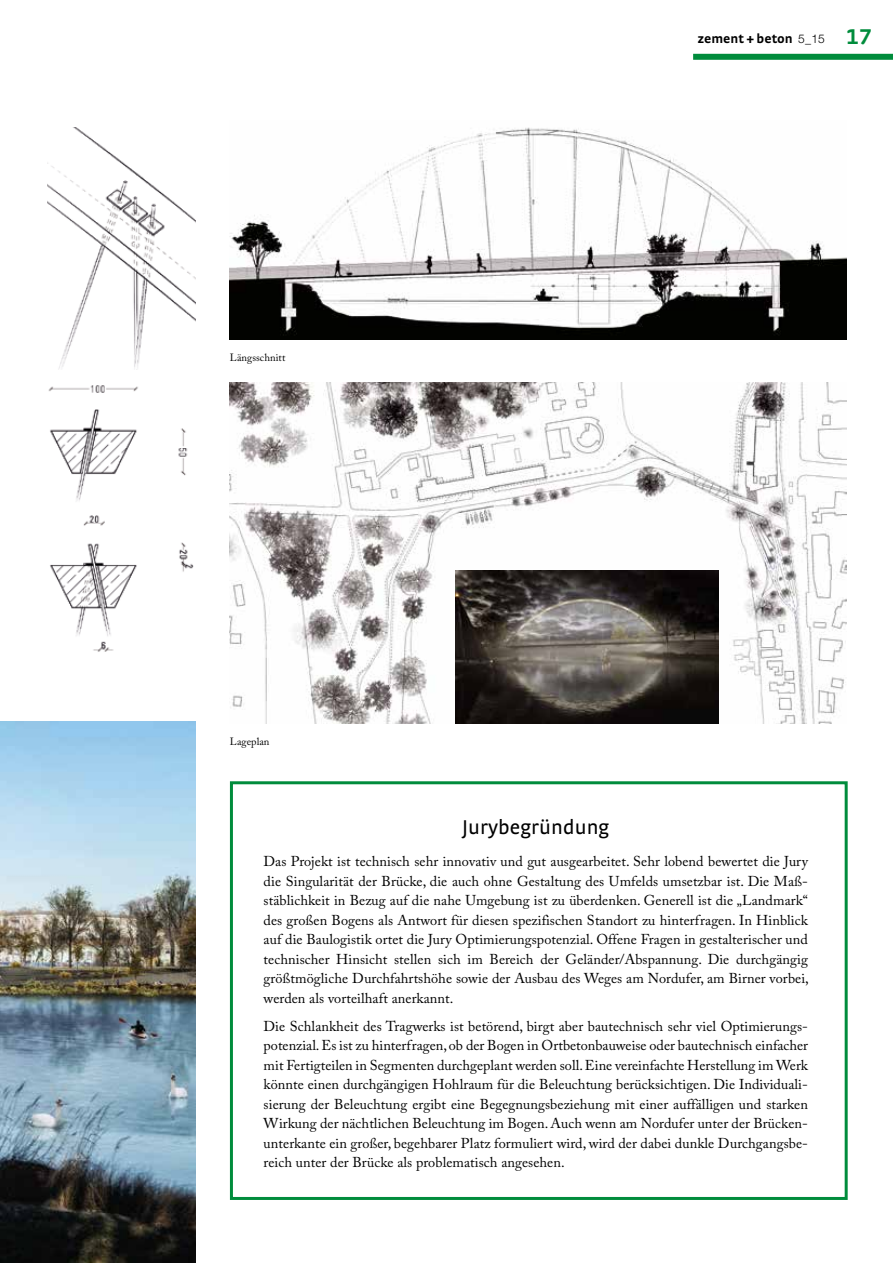
<style>
.page{position:relative;width:893px;height:1263px;background:#fff}
.page>*{position:absolute;margin:0;border:0;box-sizing:border-box;transform-origin:0 0}
.t1{font:21px "Strada TF";letter-spacing:.005em;color:#000}
.t2{font:14.25px/19.5px "Adobe Caslon Pro";letter-spacing:.005em;color:#000;text-align:justify}
.t3{font:700 13.5px "Strada";color:#000}
.t4{font:10.5px "Adobe Caslon Pro";letter-spacing:.005em;color:#000}
.s1{font-family:"Helvetica Neue LT";font-weight:300;font-size:12px}
.s2{font-family:"Strada TF";font-size:22.5px;color:#008c3c}
</style>
<div class="page">
<div style="left:693px;top:54px;width:200px;height:6px;background:#008c3c"></div>
<img style="left:230px;top:127px;width:616px;height:213px">
<img style="left:230px;top:383px;width:616px;height:341px">
<img style="left:0;top:722px;width:196px;height:541px">
<img style="left:47px;top:127px;width:149px;height:243px">
<img style="left:48px;top:385px;width:146px;height:267px">
<div style="left:230px;top:781px;width:618px;height:419px;border:3px solid #008c3c"></div>
<img style="left:455px;top:571px;width:264px;height:153px">
<p class="t4" style="left:230px;top:352px;width:57px">Längsschnitt</p>
<p class="t4" style="left:230px;top:735px;width:41px">Lageplan</p>
<p class="t3" style="left:697px;top:31px;width:176px">zement + beton <span class="s1">5_15</span> <span class="s2">17</span></p>
<h1 class="t1" style="left:462px;top:815px;width:149px">Jurybegründung</h1>
<p class="t2" style="left:264px;top:852px;width:547px">Das Projekt ist technisch sehr innovativ und gut ausgearbeitet. Sehr lobend bewertet die Jury die Singularität der Brücke, die auch ohne Gestaltung des Umfelds umsetzbar ist. Die Maß&shy;stäblichkeit in Bezug auf die nahe Umgebung ist zu überdenken. Generell ist die „Landmark“ des großen Bogens als Antwort für diesen spezifischen Standort zu hinterfragen. In Hinblick auf die Baulogistik ortet die Jury Optimierungspotenzial. Offene Fragen in gestalterischer und technischer Hinsicht stellen sich im Bereich der Geländer/Abspannung. Die durchgängig größtmögliche Durchfahrtshöhe sowie der Ausbau des Weges am Nordufer, am Birner vorbei, werden als vorteilhaft anerkannt.</p>
<p class="t2" style="left:264px;top:1016px;width:546px">Die Schlankheit des Tragwerks ist betörend, birgt aber bautechnisch sehr viel Optimierungs&shy;potenzial. Es ist zu hinterfragen, ob der Bogen in Ortbetonbauweise oder bautechnisch einfacher mit Fertigteilen in Segmenten durchgeplant werden soll. Eine vereinfachte Herstellung im Werk könnte einen durchgängigen Hohlraum für die Beleuchtung berücksichtigen. Die Individuali&shy;sierung der Beleuchtung ergibt eine Begegnungsbeziehung mit einer auffälligen und starken Wirkung der nächtlichen Beleuchtung im Bogen. Auch wenn am Nordufer unter der Brücken&shy;unterkante ein großer, begehbarer Platz formuliert wird, wird der dabei dunkle Durchgangsbe&shy;reich unter der Brücke als problematisch angesehen.</p>
</div>
